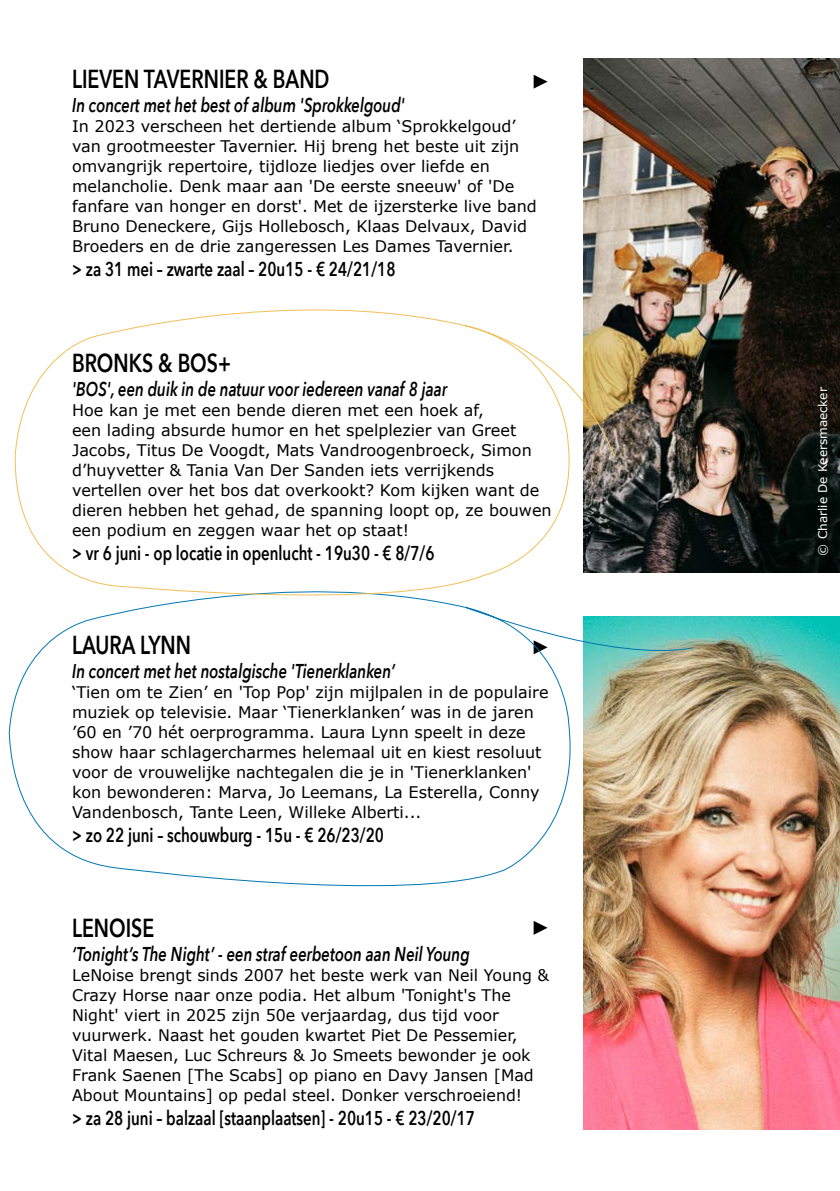
<style>
.page{position:relative;width:840px;height:1191px;background:#fff}
.page>*{position:absolute;margin:0;border:0;box-sizing:border-box;transform-origin:0 0}
.t1{font:600 26px "Avenir Next";color:#000;scale:.75 1}
.t2{font:italic 600 20px "Avenir Next";color:#000;scale:.75 1}
.t3{font:600 20px "Avenir Next";color:#000;scale:.75 1}
.t4{font:16px/20px "Verdana";color:#000}
.t5{font:12px "Verdana";color:#fff}
</style>
<div class="page">
<svg style="left:533px;top:75px;width:14px;height:14px"></svg>
<svg style="left:533px;top:921px;width:14px;height:13px"></svg>
<img style="left:583px;top:59px;width:256px;height:513px">
<img style="left:583px;top:616px;width:256px;height:514px">
<svg style="left:8px;top:566px;width:685px;height:341px"></svg>
<svg style="left:8px;top:284px;width:607px;height:328px"></svg>
<h1 class="t1" style="left:72px;top:57px;width:344px">LIEVEN TAVERNIER &amp; BAND</h1>
<p class="t2" style="left:72px;top:88px;width:445px">In concert met het best of album 'Sprokkelgoud'</p>
<p class="t4" style="left:72px;top:116px;width:466px">In 2023 verscheen het dertiende album ‘Sprokkelgoud’ van grootmeester Tavernier. Hij breng het beste uit zijn omvangrijk repertoire, tijdloze liedjes over liefde en melancholie. Denk maar aan 'De eerste sneeuw' of 'De fanfare van honger en dorst'. Met de ijzersterke live band Bruno Deneckere, Gijs Hollebosch, Klaas Delvaux, David Broeders en de drie zangeressen Les Dames Tavernier.</p>
<p class="t3" style="left:72px;top:252px;width:432px">&gt; za 31 mei – zwarte zaal – 20u15 - € 24/21/18</p>
<h1 class="t1" style="left:72px;top:340px;width:213px">BRONKS &amp; BOS+</h1>
<p class="t2" style="left:72px;top:372px;width:501px">'BOS', een duik in de natuur voor iedereen vanaf 8 jaar</p>
<p class="t4" style="left:72px;top:400px;width:481px">Hoe kan je met een bende dieren met een hoek af,<br>een lading absurde humor en het spelplezier van Greet Jacobs, Titus De Voogdt, Mats Vandroogenbroeck, Simon d’huyvetter &amp; Tania Van Der Sanden iets verrijkends vertellen over het bos dat overkookt? Kom kijken want de dieren hebben het gehad, de spanning loopt op, ze bouwen een podium en zeggen waar het op staat!</p>
<p class="t3" style="left:72px;top:536px;width:484px">&gt; vr 6 juni - op locatie in openlucht - 19u30 - € 8/7/6</p>
<h1 class="t1" style="left:72px;top:623px;width:160px">LAURA LYNN</h1>
<p class="t2" style="left:72px;top:654px;width:432px">In concert met het nostalgische 'Tienerklanken’</p>
<p class="t4" style="left:72px;top:682px;width:477px">‘Tien om te Zien’ en 'Top Pop' zijn mijlpalen in de populaire muziek op televisie. Maar ‘Tienerklanken’ was in de jaren ’60 en ’70 hét oerprogramma. Laura Lynn speelt in deze show haar schlagercharmes helemaal uit en kiest resoluut voor de vrouwelijke nachtegalen die je in 'Tienerklanken' kon bewonderen: Marva, Jo Leemans, La Esterella, Conny Vandenbosch, Tante Leen, Willeke Alberti...</p>
<p class="t3" style="left:72px;top:818px;width:417px">&gt; zo 22 juni – schouwburg - 15u - € 26/23/20</p>
<h1 class="t1" style="left:72px;top:905px;width:111px">LENOISE</h1>
<p class="t2" style="left:72px;top:937px;width:531px">‘Tonight’s The Night’ - een straf eerbetoon aan Neil Young</p>
<p class="t4" style="left:72px;top:965px;width:478px">LeNoise brengt sinds 2007 het beste werk van Neil Young &amp; Crazy Horse naar onze podia. Het album 'Tonight's The Night' viert in 2025 zijn 50e verjaardag, dus tijd voor vuurwerk. Naast het gouden kwartet Piet De Pessemier, Vital Maesen, Luc Schreurs &amp; Jo Smeets bewonder je ook Frank Saenen [The Scabs] op piano en Davy Jansen [Mad About Mountains] op pedal steel. Donker verschroeiend!</p>
<p class="t3" style="left:72px;top:1101px;width:538px">&gt; za 28 juni – balzaal [staanplaatsen] - 20u15 - € 23/20/17</p>
<p class="t5" style="left:814px;top:555px;width:170px;rotate:-90deg">© Charlie De Keersmaecker</p>
</div>
